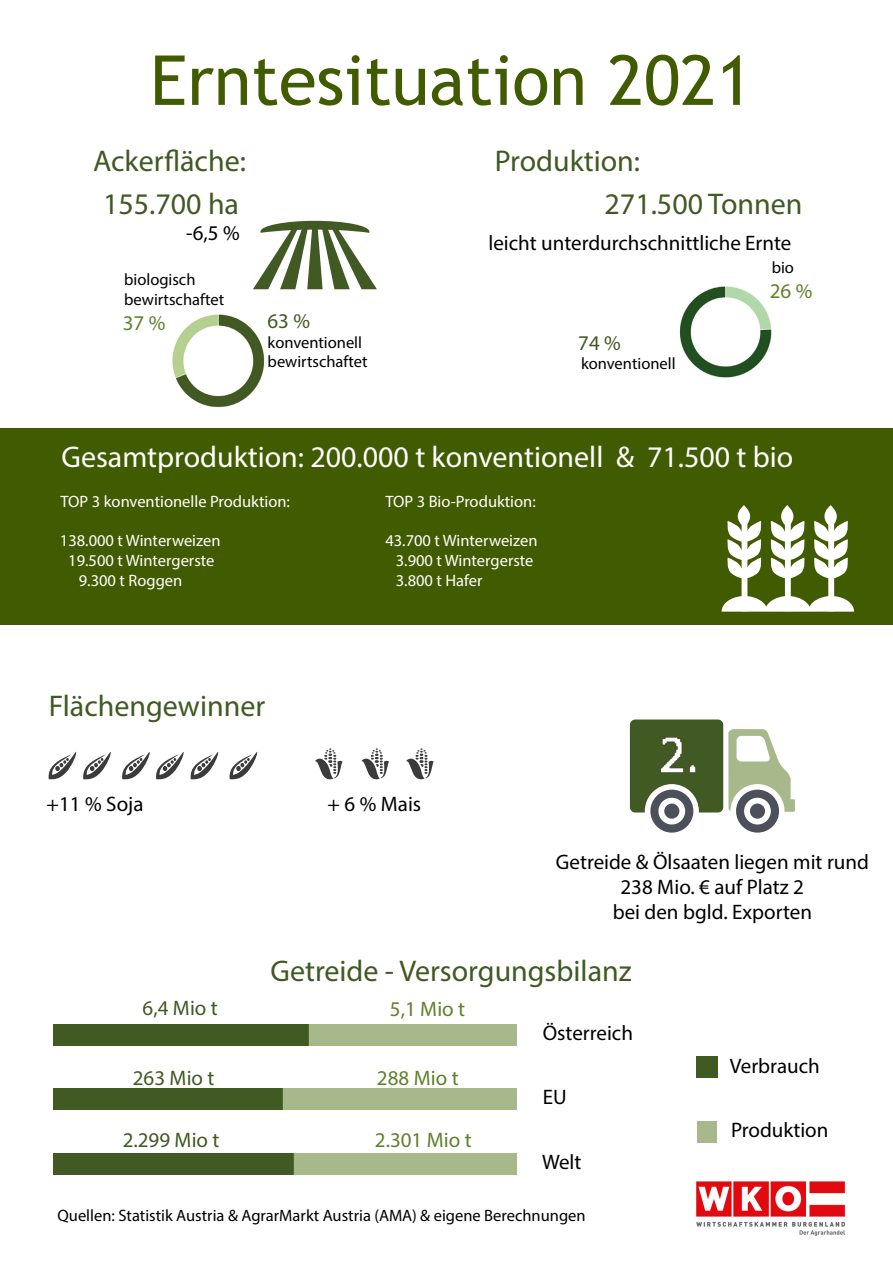
<style>
.page{position:relative;width:893px;height:1263px;background:#fff}
.page>*{position:absolute;margin:0;border:0;box-sizing:border-box;transform-origin:0 0}
.t1{font:69px "Trebuchet MS";color:#415b00}
.t2{font:30px "Myriad Pro";color:#415923}
.t3{font:30px "Myriad Pro";color:#fff}
.t4{font:21px/25.2px "Myriad Pro";color:#000;text-align:center}
.t5{font:21px "Myriad Pro";color:#415923}
.t6{font:21px "Myriad Pro";color:#5f812b}
.t7{font:16.5px "Myriad Pro";color:#fff}
.t8{font:16.5px/19.8px "Myriad Pro";color:#000}
</style>
<div class="page">
<svg style="left:48px;top:752px;width:29px;height:28px"></svg>
<img style="left:172px;top:314px;width:93px;height:94px">
<svg style="left:315px;top:748px;width:28px;height:32px"></svg>
<svg style="left:253px;top:221px;width:124px;height:68px"></svg>
<div style="left:0;top:428px;width:893px;height:197px;background:#415b00"></div>
<svg style="left:722px;top:505px;width:132px;height:107px"></svg>
<svg style="left:83px;top:751px;width:28px;height:29px"></svg>
<svg style="left:361px;top:748px;width:28px;height:32px"></svg>
<svg style="left:406px;top:748px;width:28px;height:32px"></svg>
<div style="left:53px;top:1024px;width:255px;height:21px;background:#415923"></div>
<div style="left:53px;top:1088px;width:230px;height:22px;background:#415923"></div>
<div style="left:308px;top:1024px;width:209px;height:21px;background:#a7b98a"></div>
<div style="left:283px;top:1088px;width:234px;height:22px;background:#a7b98a"></div>
<div style="left:53px;top:1153px;width:241px;height:21px;background:#415923"></div>
<div style="left:294px;top:1153px;width:223px;height:21px;background:#a7b98a"></div>
<div style="left:697px;top:1056px;width:21px;height:22px;background:#415923"></div>
<div style="left:697px;top:1121px;width:20px;height:21px;background:#a7b98a"></div>
<img style="left:679px;top:286px;width:93px;height:92px">
<img style="left:696px;top:1181px;width:150px;height:55px">
<svg style="left:122px;top:751px;width:62px;height:29px"></svg>
<svg style="left:190px;top:752px;width:29px;height:28px"></svg>
<svg style="left:229px;top:752px;width:29px;height:28px"></svg>
<svg style="left:630px;top:719px;width:165px;height:114px"></svg>
<img style="left:635px;top:727px;width:99px;height:62px">
<h1 class="t1" style="left:150px;top:40px;width:604px">Erntesituation 2021</h1>
<h2 class="t2" style="left:93px;top:142px;width:154px">Ackerfläche:</h2>
<h2 class="t2" style="left:495px;top:143px;width:147px">Produktion:</h2>
<h2 class="t2" style="left:103px;top:186px;width:138px">155.700 ha</h2>
<p class="t4" style="left:186px;top:220px;width:55px">-6,5 %</p>
<p class="t8" style="left:124px;top:269px;width:102px">biologisch bewirtschaftet</p>
<p class="t6" style="left:123px;top:310px;width:44px">37 %</p>
<p class="t5" style="left:267px;top:308px;width:44px">63 %</p>
<p class="t8" style="left:268px;top:332px;width:102px">konventionell bewirtschaftet</p>
<h2 class="t2" style="left:605px;top:186px;width:199px">271.500 Tonnen</h2>
<p class="t4" style="left:488px;top:230px;width:305px">leicht unterdurchschnittliche Ernte</p>
<p class="t5" style="left:578px;top:330px;width:44px">74 %</p>
<p class="t8" style="left:581px;top:354px;width:96px">konventionell</p>
<p class="t8" style="left:772px;top:257px;width:24px">bio</p>
<p class="t6" style="left:770px;top:278px;width:44px">26 %</p>
<h2 class="t3" style="left:61px;top:438px;width:733px">Gesamtproduktion: 200.000 t konventionell &amp; 71.500 t bio</h2>
<p class="t7" style="left:61px;top:491px;width:231px">TOP 3 konventionelle Produktion:</p>
<p class="t7" style="left:385px;top:491px;width:152px">TOP 3 Bio-Produktion:</p>
<p class="t7" style="left:60px;top:530px;width:162px">138.000 t Winterweizen</p>
<p class="t7" style="left:385px;top:530px;width:154px">43.700 t Winterweizen</p>
<p class="t7" style="left:68px;top:550px;width:148px">19.500 t Wintergerste</p>
<p class="t7" style="left:396px;top:550px;width:139px">3.900 t Wintergerste</p>
<p class="t7" style="left:79px;top:570px;width:105px">9.300 t Roggen</p>
<p class="t7" style="left:396px;top:570px;width:88px">3.800 t Hafer</p>
<h2 class="t2" style="left:49px;top:688px;width:218px">Flächengewinner</h2>
<p class="t4" style="left:47px;top:791px;width:98px">+11 % Soja</p>
<p class="t4" style="left:328px;top:791px;width:95px">+ 6 % Mais</p>
<p class="t4" style="left:556px;top:849px;width:315px">Getreide &amp; Ölsaaten liegen mit rund<br>238 Mio. € auf Platz 2<br>bei den bgld. Exporten</p>
<p class="t5" style="left:143px;top:995px;width:77px">6,4 Mio t</p>
<h2 class="t2" style="left:270px;top:952px;width:363px">Getreide - Versorgungsbilanz</h2>
<p class="t4" style="left:543px;top:1020px;width:92px">Österreich</p>
<p class="t6" style="left:390px;top:996px;width:77px">5,1 Mio t</p>
<p class="t5" style="left:133px;top:1065px;width:83px">263 Mio t</p>
<p class="t6" style="left:377px;top:1065px;width:83px">288 Mio t</p>
<p class="t4" style="left:543px;top:1084px;width:25px">EU</p>
<p class="t5" style="left:123px;top:1127px;width:98px">2.299 Mio t</p>
<p class="t6" style="left:375px;top:1127px;width:98px">2.301 Mio t</p>
<p class="t4" style="left:542px;top:1149px;width:41px">Welt</p>
<p class="t8" style="left:58px;top:1206px;width:530px">Quellen: Statistik Austria &amp; AgrarMarkt Austria (AMA) &amp; eigene Berechnungen</p>
<p class="t4" style="left:730px;top:1052px;width:91px">Verbrauch</p>
<p class="t4" style="left:731px;top:1117px;width:99px">Produktion</p>
</div>
